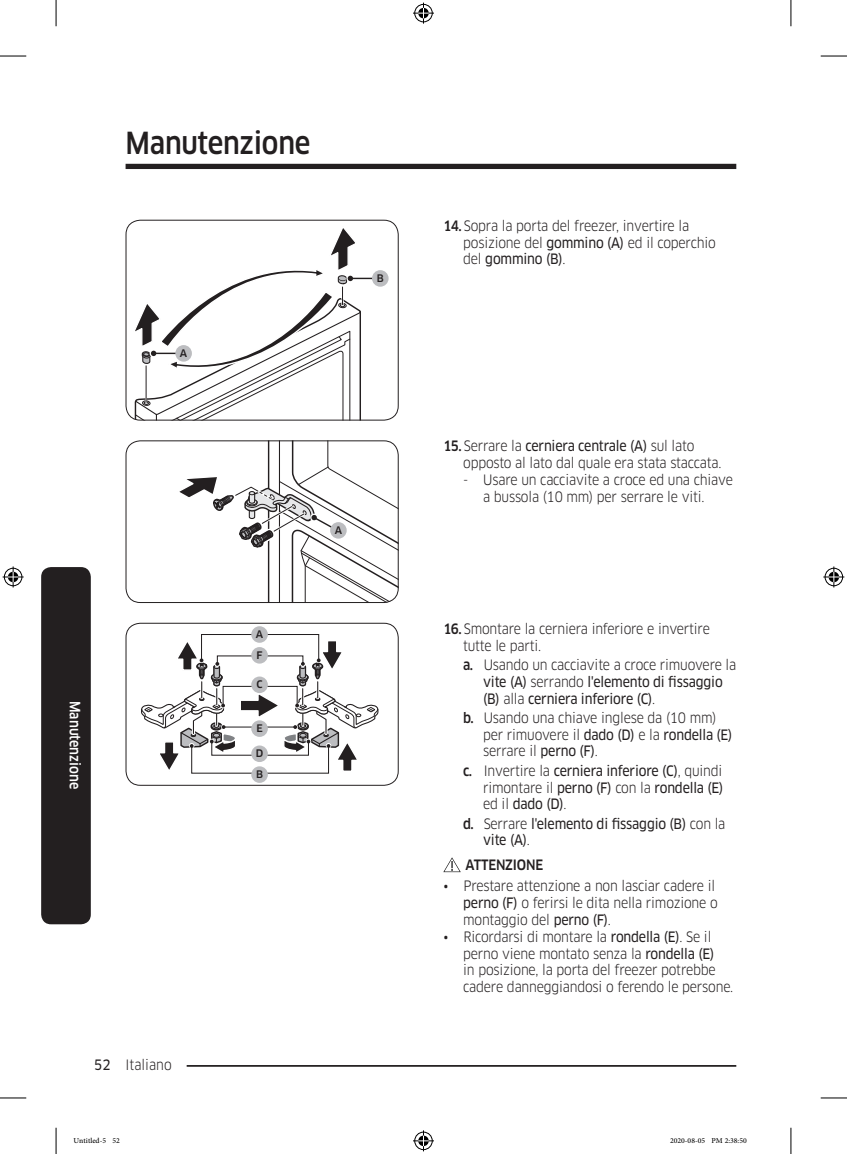
<style>
.page{position:relative;width:847px;height:1154px;background:#fff}
.page>*{position:absolute;margin:0;border:0;box-sizing:border-box;transform-origin:0 0}
.t1{font:500 29.75px "Samsung Clan Pro";letter-spacing:-.01em;color:#231f20;scale:.9 1}
.t2{font:14px/16.8px "Samsung Clan Pro";letter-spacing:-.015em;color:#231f20;scale:.9 1}
.t3{font:14px/16.8px "Samsung Clan Pro News";letter-spacing:-.015em;color:#231f20;scale:.9 1}
.Sidebar{font:500 14px "Samsung Clan Pro";color:#fff;scale:.9 1}
.DL_DT_Icon{font:500 14px "Samsung Clan Pro";letter-spacing:-.015em;color:#231f20;scale:.9 1}
.t4{font:10.5px "Adobe Arabic";color:#000}
.image{font:500 10.15px/20.8px "Samsung Clan Pro";color:#231f20}
.s1{font-family:"Samsung Clan Pro News"}
.s2{font-weight:500}
.s3{font-family:"Samsung Clan Pro";font-weight:500}
.s4{font-family:"Samsung Clan Pro"}
</style>
<div class="page">
<div style="left:125px;top:164px;width:611px;height:5px;background:#231f20"></div>
<hr style="left:125px;top:1065px;width:611px;height:2px;background:#231f20">
<div style="left:111px;top:1055px;width:75px;height:17px;background:#fff"></div>
<div style="left:41px;top:567px;width:50px;height:357px;background:#231f20;border-radius:10px"></div>
<hr style="left:350px;top:278px;width:34px;height:1px;background:#231f20">
<div style="left:372px;top:270px;width:16px;height:17px;background:#bcbdc0;border-radius:50%"></div>
<svg style="left:131px;top:228px;width:231px;height:192px"></svg>
<div style="left:175px;top:345px;width:17px;height:17px;background:#bcbdc0;border-radius:50%"></div>
<div style="left:125px;top:220px;width:273px;height:200px;border:1px solid #231f20;border-radius:14px"></div>
<svg style="left:179px;top:440px;width:219px;height:163px"></svg>
<div style="left:330px;top:522px;width:16px;height:17px;background:#bcbdc0;border-radius:50%"></div>
<div style="left:125px;top:440px;width:273px;height:163px;border:1px solid #231f20;border-radius:14px"></div>
<div style="left:201px;top:634px;width:118px;height:27px;border:1px solid #231f20"></div>
<svg style="left:141px;top:639px;width:238px;height:134px"></svg>
<div style="left:251px;top:626px;width:17px;height:17px;background:#bcbdc0;border-radius:50%"></div>
<div style="left:251px;top:647px;width:17px;height:16px;background:#bcbdc0;border-radius:50%"></div>
<div style="left:251px;top:676px;width:17px;height:17px;background:#bcbdc0;border-radius:50%"></div>
<div style="left:251px;top:720px;width:17px;height:17px;background:#bcbdc0;border-radius:50%"></div>
<div style="left:251px;top:745px;width:17px;height:17px;background:#bcbdc0;border-radius:50%"></div>
<div style="left:251px;top:766px;width:17px;height:17px;background:#bcbdc0;border-radius:50%"></div>
<div style="left:125px;top:623px;width:273px;height:163px;border:1px solid #231f20;border-radius:14px"></div>
<svg style="left:443px;top:857px;width:17px;height:15px"></svg>
<svg style="left:0;top:56px;width:26px;height:1px"></svg>
<svg style="left:820px;top:56px;width:26px;height:1px"></svg>
<svg style="left:0;top:1097px;width:26px;height:1px"></svg>
<svg style="left:820px;top:1097px;width:26px;height:1px"></svg>
<svg style="left:56px;top:0;width:1px;height:26px"></svg>
<svg style="left:56px;top:1128px;width:1px;height:26px"></svg>
<svg style="left:790px;top:0;width:1px;height:26px"></svg>
<svg style="left:790px;top:1128px;width:1px;height:26px"></svg>
<svg style="left:413px;top:3px;width:21px;height:21px"></svg>
<svg style="left:413px;top:1130px;width:21px;height:21px"></svg>
<svg style="left:3px;top:566px;width:21px;height:21px"></svg>
<svg style="left:823px;top:566px;width:21px;height:21px"></svg>
<h1 class="t1" style="left:125px;top:125px;width:207px">Manutenzione</h1>
<p class="image" style="left:180px;top:343px;width:9px">A</p>
<p class="image" style="left:376px;top:268px;width:9px">B</p>
<p class="Sidebar" style="left:83px;top:701px;width:100px;rotate:90deg">Manutenzione</p>
<p class="image" style="left:256px;top:624px;width:9px">A<br>F</p>
<p class="image" style="left:256px;top:674px;width:8px">C</p>
<p class="image" style="left:256px;top:718px;width:8px">E</p>
<p class="image" style="left:256px;top:743px;width:9px">D<br>B</p>
<p class="image" style="left:334px;top:519px;width:9px">A</p>
<p class="t2" style="left:94px;top:1056px;width:87px"><span class="s1">52</span> Italiano</p>
<p class="t2" style="left:463px;top:217px;width:282px;text-indent:-20px"><span class="s2">14.</span> Sopra la porta del freezer, invertire la posizione del <span class="s1">gommino (A)</span> ed il coperchio del <span class="s1">gommino (B)</span>.</p>
<p class="t2" style="left:463px;top:438px;width:288px;text-indent:-20px"><span class="s2">15.</span> Serrare la <span class="s1">cerniera centrale (A)</span> sul lato opposto al lato dal quale era stata staccata.</p>
<p class="t2" style="left:483px;top:471px;width:279px;text-indent:-20px">- Usare un cacciavite a croce ed una chiave a bussola (10 mm) per serrare le viti.</p>
<p class="t2" style="left:463px;top:620px;width:275px;text-indent:-20px"><span class="s2">16.</span> Smontare la cerniera inferiore e invertire tutte le parti.</p>
<p class="t3" style="left:483px;top:656px;width:283px;text-indent:-20px"><span class="s3">a.</span> <span class="s4">Usando un cacciavite a croce rimuovere la </span>vite (A) <span class="s4">serrando</span> l'elemento di fissaggio (B) <span class="s4">alla</span> cerniera inferiore (C)<span class="s4">.</span></p>
<p class="t2" style="left:483px;top:709px;width:278px;text-indent:-20px"><span class="s2">b.</span> Usando una chiave inglese da (10 mm) per rimuovere il <span class="s1">dado (D)</span> e la <span class="s1">rondella (E) </span>serrare il <span class="s1">perno (F)</span>.</p>
<p class="t3" style="left:483px;top:762px;width:268px;text-align:justify;text-indent:-20px"><span class="s3">c.</span> <span class="s4">Invertire la</span> cerniera inferiore (C)<span class="s4">, quindi rimontare il</span> perno (F) <span class="s4">con la</span> rondella (E) <span class="s4">ed il</span> dado (D)<span class="s4">.</span></p>
<p class="t3" style="left:483px;top:815px;width:271px;text-indent:-20px"><span class="s3">d.</span> <span class="s4">Serrare</span> l'elemento di fissaggio (B) <span class="s4">con la </span>vite (A)<span class="s4">.</span></p>
<p class="DL_DT_Icon" style="left:465px;top:856px;width:88px">ATTENZIONE</p>
<p class="t2" style="left:463px;top:878px;width:284px;text-indent:-20px">• Prestare attenzione a non lasciar cadere il <span class="s1">perno (F)</span> o ferirsi le dita nella rimozione o montaggio del <span class="s1">perno (F)</span>.</p>
<p class="t2" style="left:463px;top:928px;width:301px;text-indent:-20px">• Ricordarsi di montare la <span class="s1">rondella (E)</span>. Se il perno viene montato senza la <span class="s1">rondella (E)<br></span>in posizione, la porta del freezer potrebbe cadere danneggiandosi o ferendo le persone.</p>
<p class="t4" style="left:74px;top:1133px;width:48px">Untitled-5 52</p>
<p class="t4" style="left:669px;top:1133px;width:78px">2020-08-05 PM 2:38:50</p>
</div>
